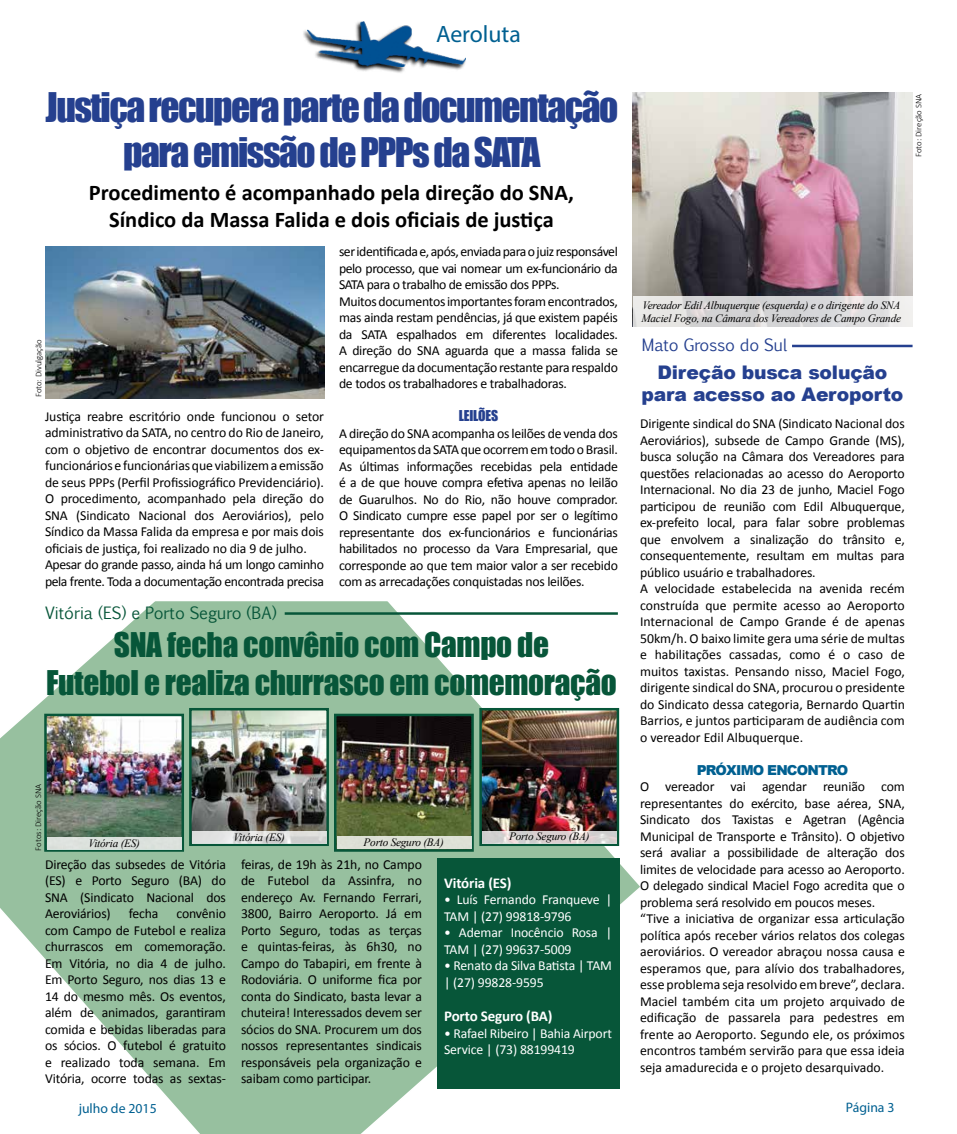
<style>
.page{position:relative;width:957px;height:1134px;background:#fff}
.page>*{position:absolute;margin:0;border:0;box-sizing:border-box;transform-origin:0 0}
.t1{font:37.5px/45px "Impact";letter-spacing:-.04em;color:#25408f;text-align:center}
.t2{font:31.25px/37.5px "Impact";letter-spacing:-.01em;color:#075639;text-align:center}
.t3{font:23.75px "Myriad Pro";color:#006091}
.t4{font:700 22.5px/27px "Calibri";color:#000;text-align:center}
.t5{font:900 18.75px/22.5px "Arial";letter-spacing:-.01em;color:#25408f;text-align:center}
.t6{font:16.25px "Euphemia CAS";color:#075639}
.t7{font:16.25px "Euphemia CAS";color:#25408f}
.t8{font:700 15px "Calibri";letter-spacing:-.01em;color:#fff}
.t9{font:13.75px/16.5px "Calibri";letter-spacing:-.01em;color:#000}
.t10{font:13.75px/16.5px "Calibri";letter-spacing:-.01em;color:#fff}
.t11{font:13.75px "Myriad Pro";color:#006091}
.t12{font:900 13.75px "Arial";letter-spacing:-.06em;color:#006091}
.t13{font:13.75px "Impact";letter-spacing:-.01em;color:#25408f}
.t14{font:italic 11.25px/13.5px "Times New Roman";letter-spacing:-.02em;color:#000}
.t15{font:300 8.75px "Calibri";color:#000}
</style>
<div class="page">
<svg style="left:303px;top:30px;width:163px;height:43px"></svg>
<img style="left:307px;top:21px;width:158px;height:46px">
<svg style="left:0;top:601px;width:640px;height:533px"></svg>
<div style="left:437px;top:858px;width:182px;height:231px;background:#075639"></div>
<hr style="left:0;top:762px;width:1px;height:311px;background:#b1262c">
<img style="left:45px;top:247px;width:279px;height:151px">
<hr style="left:792px;top:345px;width:120px;height:2px;background:#25408f">
<hr style="left:285px;top:612px;width:333px;height:3px;background:#075639">
<img style="left:633px;top:93px;width:279px;height:203px">
<svg style="left:632px;top:296px;width:281px;height:31px;background:#dcdbdc"></svg>
<img style="left:47px;top:717px;width:134px;height:120px">
<div style="left:44px;top:714px;width:140px;height:138px;border:2px solid #075639"></div>
<img style="left:337px;top:717px;width:134px;height:119px">
<div style="left:334px;top:714px;width:140px;height:138px;border:2px solid #075639"></div>
<img style="left:482px;top:711px;width:134px;height:120px">
<div style="left:479px;top:708px;width:140px;height:138px;border:2px solid #075639"></div>
<img style="left:192px;top:711px;width:134px;height:120px">
<div style="left:189px;top:708px;width:140px;height:138px;border:2px solid #075639"></div>
<div style="left:47px;top:837px;width:135px;height:12px;background:#dce1dd"></div>
<svg style="left:192px;top:831px;width:134px;height:12px;background:#dcdddc"></svg>
<div style="left:337px;top:836px;width:134px;height:13px;background:#dde1d6"></div>
<svg style="left:482px;top:831px;width:134px;height:12px;background:#dad4d3"></svg>
<h3 class="t3" style="left:436px;top:20px;width:86px">Aeroluta</h3>
<h1 class="t1" style="left:45px;top:84px;width:574px">Justiça recupera parte da documentação para emissão de PPPs da SATA</h1>
<h3 class="t4" style="left:89px;top:178px;width:487px">Procedimento é acompanhado pela direção do SNA,<br>Síndico da Massa Falida e dois oficiais de justiça</h3>
<p class="t9" style="left:339px;top:243px;width:280px">ser identificada e, após, enviada para o juiz responsável pelo processo, que vai nomear um ex-funcionário da SATA para o trabalho de emissão dos PPPs.<br>Muitos documentos importantes foram encontrados, mas ainda restam pendências, já que existem papéis da SATA espalhados em diferentes localidades.<br>A direção do SNA aguarda que a massa falida se encarregue da documentação restante para respaldo de todos os trabalhadores e trabalhadoras.</p>
<p class="t13" style="left:459px;top:405px;width:41px">LEILÕES</p>
<p class="t9" style="left:339px;top:424px;width:280px;text-align:justify">A direção do SNA acompanha os leilões de venda dos equipamentos da SATA que ocorrem em todo o Brasil.<br>As últimas informações recebidas pela entidade é a de que houve compra efetiva apenas no leilão de Guarulhos. No do Rio, não houve comprador.<br>O Sindicato cumpre esse papel por ser o legítimo representante dos ex-funcionários e funcionárias habilitados no processo da Vara Empresarial, que corresponde ao que tem maior valor a ser recebido com as arrecadações conquistadas nos leilões.</p>
<p class="t15" style="left:33px;top:397px;width:60px;rotate:-90deg">Foto: Divulgação</p>
<p class="t9" style="left:45px;top:407px;width:280px">Justiça reabre escritório onde funcionou o setor administrativo da SATA, no centro do Rio de Janeiro, com o objetivo de encontrar documentos dos ex&shy;funcionários e funcionárias que viabilizem a emissão de seus PPPs (Perfil Profissiográfico Previdenciário).<br>O procedimento, acompanhado pela direção do SNA (Sindicato Nacional dos Aeroviários), pelo Síndico da Massa Falida da empresa e por mais dois oficiais de justiça, foi realizado no dia 9 de julho.<br>Apesar do grande passo, ainda há um longo caminho pela frente. Toda a documentação encontrada precisa</p>
<p class="t6" style="left:45px;top:601px;width:233px">Vitória (ES) e Porto Seguro (BA)</p>
<h2 class="t2" style="left:46px;top:625px;width:572px">SNA fecha convênio com Campo de<br>Futebol e realiza churrasco em comemoração</h2>
<p class="t15" style="left:33px;top:851px;width:68px;rotate:-90deg">Fotos: Direção SNA</p>
<p class="t14" style="left:89px;top:837px;width:53px">Vitória (ES)</p>
<p class="t9" style="left:45px;top:855px;width:182px;text-align:justify">Direção das subsedes de Vitória (ES) e Porto Seguro (BA) do SNA (Sindicato Nacional dos Aeroviários)</p>
<p class="t9" style="left:45px;top:905px;width:182px;text-align:justify;text-indent:131px">convênio com Campo de Futebol e realiza churrascos em comemoração.<br>Em Vitória, no dia 4 de julho.<br>Em Porto Seguro, nos dias 13 e 14 do mesmo mês. Os eventos, além de animados, garantiram comida e bebidas liberadas para os sócios. O futebol é gratuito e realizado toda semana. Em Vitória, ocorre todas as sextas-</p>
<p class="t9" style="left:129px;top:905px;width:31px">fecha</p>
<p class="t14" style="left:233px;top:830px;width:53px">Vitória (ES)</p>
<p class="t14" style="left:364px;top:835px;width:82px">Porto Seguro (BA)</p>
<p class="t14" style="left:509px;top:829px;width:82px">Porto Seguro (BA)</p>
<p class="t9" style="left:241px;top:855px;width:182px;text-align:justify">feiras, de 19h às 21h, no Campo de Futebol da Assinfra, no endereço Av. Fernando Ferrari, 3800, Bairro Aeroporto. Já em Porto Seguro, todas as terças e quintas-feiras, às 6h30, no Campo do Tabapiri, em frente à Rodoviária. O uniforme fica por conta do Sindicato, basta levar a chuteira! Interessados devem ser sócios do SNA. Procurem um dos nossos representantes sindicais responsáveis pela organização e saibam como participar.</p>
<p class="t8" style="left:444px;top:872px;width:69px">Vitória (ES)</p>
<p class="t10" style="left:444px;top:891px;width:169px">• Luís Fernando Franqueve |<br>TAM | (27) 99818-9796</p>
<p class="t10" style="left:444px;top:924px;width:169px">• Ademar Inocêncio Rosa |<br>TAM | (27) 99637-5009</p>
<p class="t10" style="left:444px;top:957px;width:169px">• Renato da Silva Batista | TAM | (27) 99828-9595</p>
<p class="t8" style="left:444px;top:1006px;width:110px">Porto Seguro (BA)</p>
<p class="t10" style="left:444px;top:1024px;width:169px">• Rafael Ribeiro | Bahia Airport<br>Service | (73) 88199419</p>
<p class="t14" style="left:641px;top:298px;width:261px">Vereador Edil Albuquerque (esquerda) e o dirigente do SNA<br>Maciel Fogo, na Câmara dos Vereadores de Campo Grande</p>
<p class="t7" style="left:642px;top:334px;width:147px">Mato Grosso do Sul</p>
<h3 class="t5" style="left:641px;top:360px;width:263px">Direção busca solução para acesso ao Aeroporto</h3>
<p class="t9" style="left:640px;top:415px;width:266px">Dirigente sindical do SNA (Sindicato Nacional dos Aeroviários), subsede de Campo Grande (MS), busca solução na Câmara dos Vereadores para questões relacionadas ao acesso do Aeroporto Internacional. No dia 23 de junho, Maciel Fogo participou de reunião com Edil Albuquerque, ex-prefeito local, para falar sobre problemas que envolvem a sinalização do trânsito e, consequentemente, resultam em multas para público usuário e trabalhadores.<br>A velocidade estabelecida na avenida recém construída que permite acesso ao Aeroporto Internacional de Campo Grande é de apenas 50km/h. O baixo limite gera uma série de multas e habilitações cassadas, como é o caso de muitos taxistas. Pensando nisso, Maciel Fogo, dirigente sindical do SNA, procurou o presidente do Sindicato dessa categoria, Bernardo Quartin Barrios, e juntos participaram de audiência com o vereador Edil Albuquerque.</p>
<p class="t12" style="left:696px;top:760px;width:153px">PRÓXIMO ENCONTRO</p>
<p class="t9" style="left:640px;top:778px;width:266px">O vereador vai agendar reunião com representantes do exército, base aérea, SNA, Sindicato dos Taxistas e Agetran (Agência Municipal de Transporte e Trânsito). O objetivo será avaliar a possibilidade de alteração dos limites de velocidade para acesso ao Aeroporto.<br>O delegado sindical Maciel Fogo acredita que o problema será resolvido em poucos meses. “Tive a iniciativa de organizar essa articulação política após receber vários relatos dos colegas aeroviários. O vereador abraçou nossa causa e esperamos que, para alívio dos trabalhadores, esse problema seja resolvido em breve”, declara.<br>Maciel também cita um projeto arquivado de edificação de passarela para pedestres em frente ao Aeroporto. Segundo ele, os próximos encontros também servirão para que essa ideia seja amadurecida e o projeto desarquivado.</p>
<p class="t11" style="left:79px;top:1100px;width:80px">julho de 2015</p>
<p class="t11" style="left:846px;top:1099px;width:50px">Página 3</p>
<p class="t15" style="left:913px;top:157px;width:65px;rotate:-90deg">Foto: Direção SNA</p>
</div>
